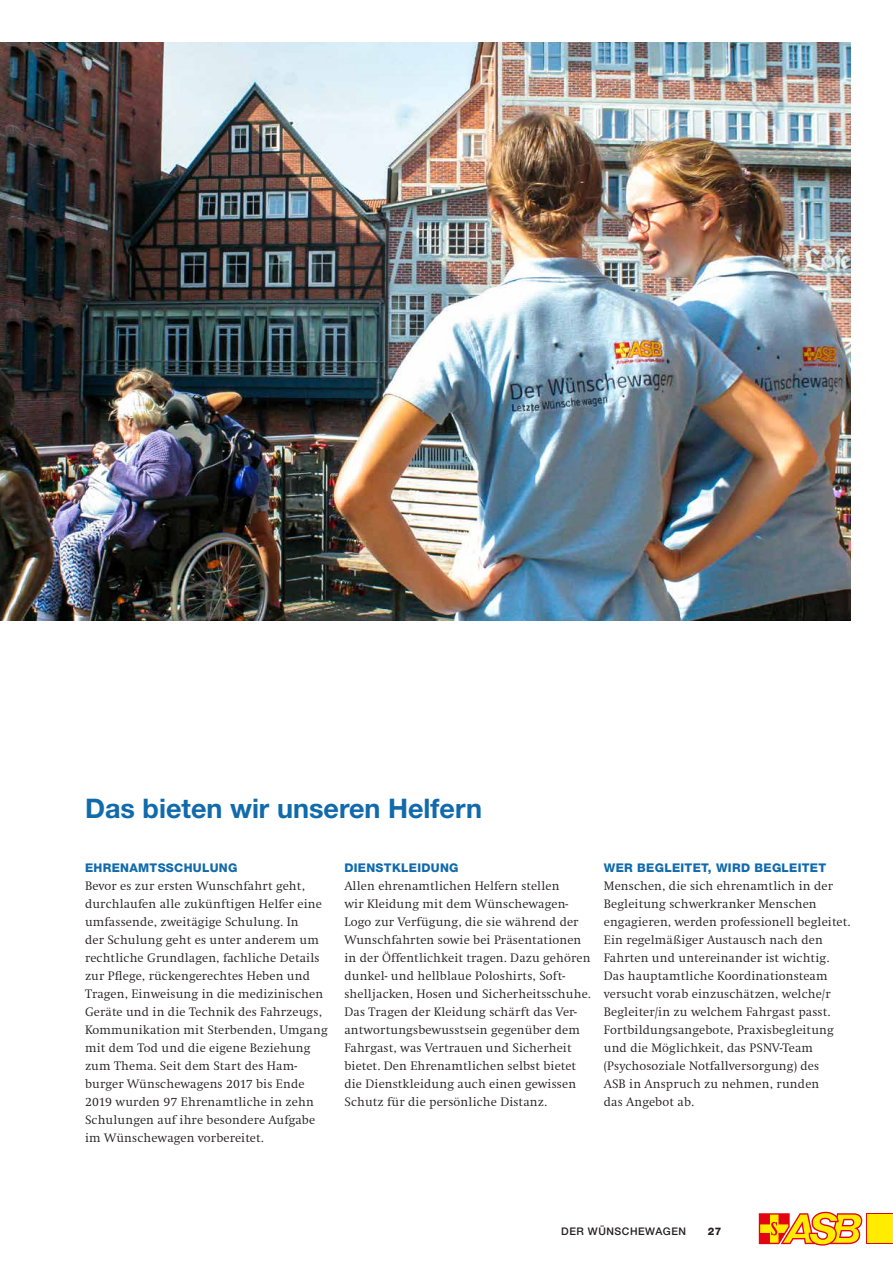
<style>
.page{position:relative;width:893px;height:1263px;background:#fff}
.page>*{position:absolute;margin:0;border:0;box-sizing:border-box;transform-origin:0 0}
.t1{font:700 27px "Helvetica Neue LT Std";color:#106aac}
.t2{font:300 12.75px/18px "Swift";letter-spacing:.01em;color:#231f20}
.t3{font:800 12px "Helvetica Neue LT Std";letter-spacing:.025em;color:#106aac}
.t4{font:500 10.5px "Helvetica Neue LT Std";letter-spacing:.05em;color:#231f20}
.t5{font:800 10.5px "Helvetica Neue LT Std";color:#231f20}
</style>
<div class="page">
<img style="left:0;top:43px;width:850px;height:577px">
<div style="left:866px;top:1213px;width:27px;height:31px;background:#e20613"></div>
<div style="left:867px;top:1214px;width:26px;height:29px;background:#ffec00"></div>
<svg style="left:759px;top:1212px;width:103px;height:33px;background:#f5a43d"></svg>
<h1 class="t1" style="left:85px;top:792px;width:398px">Das bieten wir unseren Helfern</h1>
<p class="t3" style="left:85px;top:861px;width:154px">EHRENAMTSSCHULUNG</p>
<p class="t2" style="left:85px;top:877px;width:244px">Bevor es zur ersten Wunschfahrt geht, durchlaufen alle zukünftigen Helfer eine umfassende, zweitägige Schulung. In<br>der Schulung geht es unter anderem um rechtliche Grundlagen, fachliche Details zur Pflege, rückengerechtes Heben und Tragen, Einweisung in die medizinischen Geräte und in die Technik des Fahrzeugs, Kommunikation mit Sterbenden, Umgang mit dem Tod und die eigene Beziehung zum Thema. Seit dem Start des Ham&shy;burger Wünschewagens 2017 bis Ende 2019 wurden 97 Ehrenamtliche in zehn Schulungen auf ihre besondere Aufgabe im Wünschewagen vorbereitet.</p>
<p class="t3" style="left:344px;top:861px;width:116px">DIENSTKLEIDUNG</p>
<p class="t2" style="left:344px;top:877px;width:248px">Allen ehrenamtlichen Helfern stellen<br>wir Kleidung mit dem Wünschewagen-Logo zur Verfügung, die sie während der Wunschfahrten sowie bei Präsentationen in der Öffentlichkeit tragen. Dazu gehören dunkel- und hellblaue Poloshirts, Soft&shy;shelljacken, Hosen und Sicherheitsschuhe.<br>Das Tragen der Kleidung schärft das Ver&shy;antwortungsbewusstsein gegenüber dem Fahrgast, was Vertrauen und Sicherheit bietet. Den Ehrenamtlichen selbst bietet die Dienstkleidung auch einen gewissen Schutz für die persönliche Distanz.</p>
<p class="t3" style="left:604px;top:861px;width:224px">WER BEGLEITET, WIRD BEGLEITET</p>
<p class="t2" style="left:604px;top:877px;width:248px">Menschen, die sich ehrenamtlich in der Begleitung schwerkranker Menschen engagieren, werden professionell begleitet.<br>Ein regelmäßiger Austausch nach den Fahrten und untereinander ist wichtig.<br>Das hauptamtliche Koordinationsteam versucht vorab einzuschätzen, welche/r Begleiter/in zu welchem Fahrgast passt.<br>Fortbildungsangebote, Praxisbegleitung und die Möglichkeit, das PSNV-Team (Psychosoziale Notfallversorgung) des<br>ASB in Anspruch zu nehmen, runden<br>das Angebot ab.</p>
<p class="t4" style="left:561px;top:1225px;width:126px">DER WÜNSCHEWAGEN</p>
<p class="t5" style="left:708px;top:1225px;width:15px">27</p>
</div>
